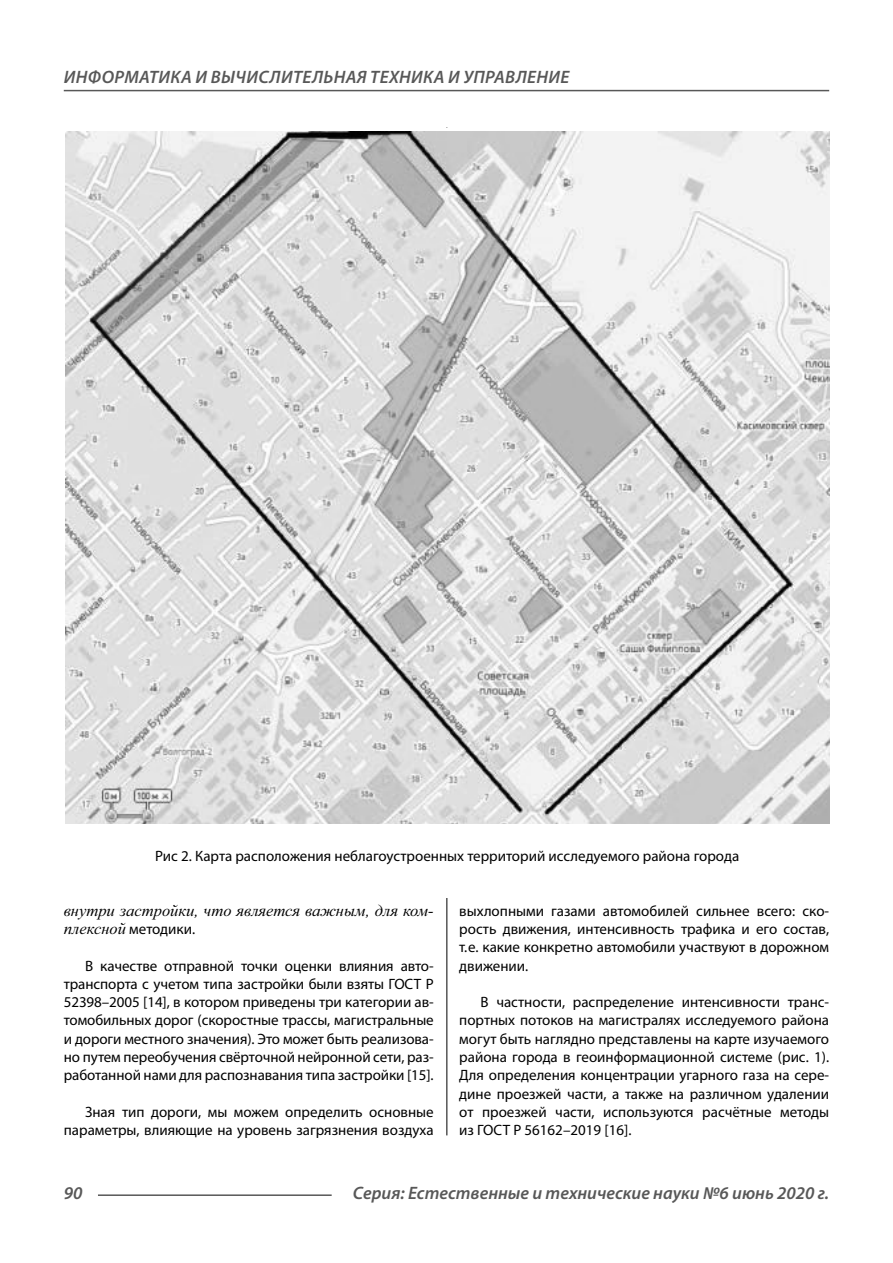
<style>
.page{position:relative;width:893px;height:1263px;background:#fff}
.page>*{position:absolute;margin:0;border:0;box-sizing:border-box;transform-origin:0 0}
.t1{font:italic 600 18px "Myriad Pro";color:#585858}
.t2{font:italic 600 18px "Myriad Pro";letter-spacing:.02em;color:#585858}
.t3{font:italic 16.5px "Times New Roman";color:#000}
.t4{font:15px/18.3px "Myriad Pro";color:#000;text-align:justify}
.s1{font-family:"Times New Roman";font-style:italic;font-size:16.5px}
</style>
<div class="page">
<hr style="left:446px;top:128px;width:1px;height:1007px;background:#000">
<div style="left:65px;top:128px;width:765px;height:769px;background:#fff"></div>
<img style="left:65px;top:131px;width:764px;height:693px">
<hr style="left:98px;top:1194px;width:234px;height:2px;background:#585858">
<hr style="left:64px;top:90px;width:765px;height:1px;background:#585858">
<p class="t2" style="left:64px;top:67px;width:507px">ИНФОРМАТИКА И ВЫЧИСЛИТЕЛЬНАЯ ТЕХНИКА И УПРАВЛЕНИЕ</p>
<p class="t4" style="left:155px;top:846px;width:586px">Рис 2. Карта расположения неблагоустроенных территорий исследуемого района города</p>
<p class="t3" style="left:64px;top:900px;width:371px">внутри застройки, что является важным, для ком-</p>
<p class="t4" style="left:64px;top:919px;width:133px"><span class="s1">плексной</span> методики.</p>
<p class="t4" style="left:64px;top:956px;width:372px;text-indent:21px">В качестве отправной точки оценки влияния авто&shy;транспорта с учетом типа застройки были взяты ГОСТ Р 52398–2005 [14], в котором приведены три категории ав&shy;томобильных дорог (скоростные трассы, магистральные и дороги местного значения). Это может быть реализова&shy;но путем переобучения свёрточной нейронной сети, раз&shy;работанной нами для распознавания типа застройки [15].</p>
<p class="t4" style="left:64px;top:1103px;width:371px;text-align:right">Зная тип дороги, мы можем определить основные параметры, влияющие на уровень загрязнения воздуха</p>
<p class="t4" style="left:459px;top:901px;width:371px">выхлопными газами автомобилей сильнее всего: ско&shy;рость движения, интенсивность трафика и его состав, т. е. какие конкретно автомобили участвуют в дорожном движении.</p>
<p class="t4" style="left:459px;top:993px;width:371px;text-indent:21px">В частности, распределение интенсивности транс&shy;портных потоков на магистралях исследуемого района могут быть наглядно представлены на карте изучаемого района города в геоинформационной системе (рис. 1).<br>Для определения концентрации угарного газа на сере&shy;дине проезжей части, а также на различном удалении от проезжей части, используются расчётные методы из ГОСТ Р 56162–2019 [16].</p>
<p class="t1" style="left:64px;top:1182px;width:20px">90</p>
<p class="t1" style="left:353px;top:1182px;width:478px">Серия: Естественные и технические науки №6 июнь 2020 г.</p>
</div>
